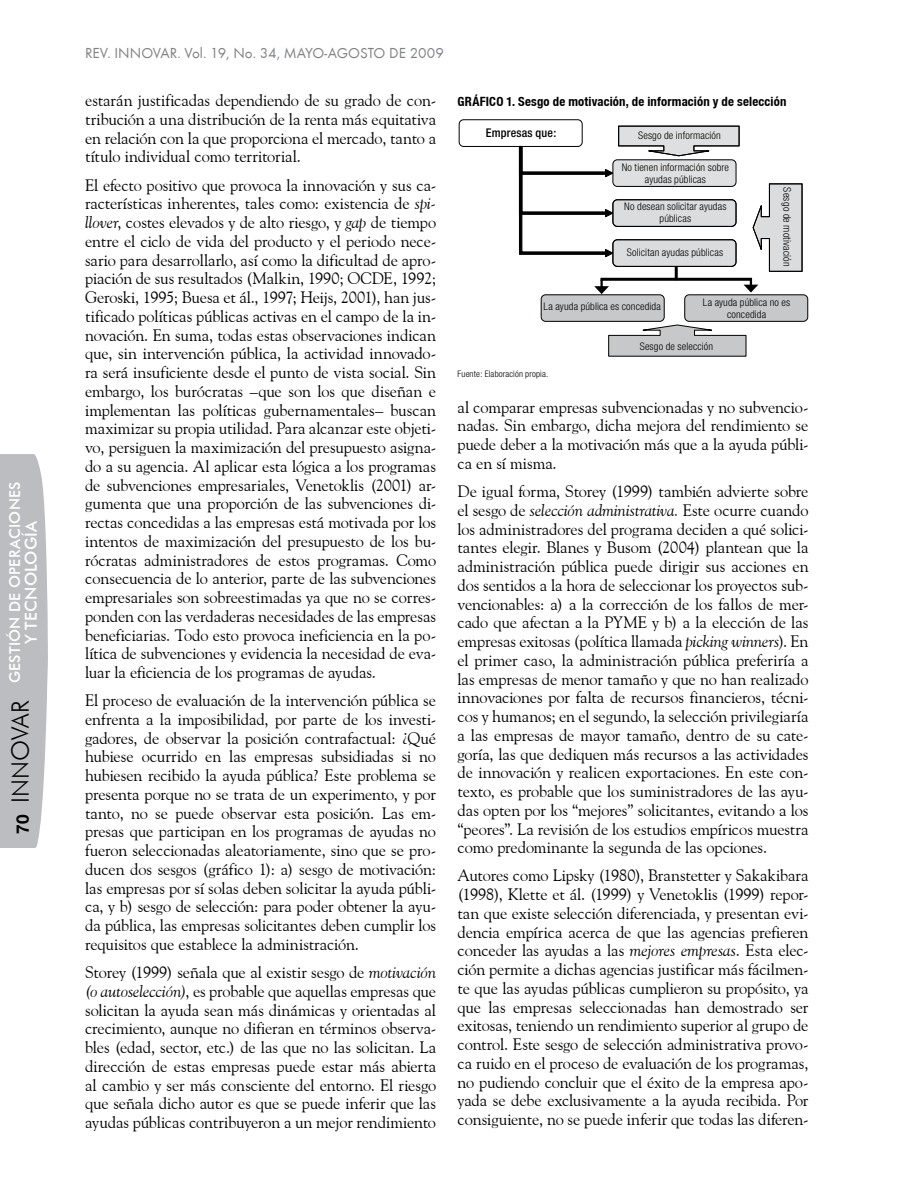
<style>
.page{position:relative;width:915px;height:1191px;background:#fff}
.page>*{position:absolute;margin:0;border:0;box-sizing:border-box;transform-origin:0 0}
.t1{font:16.5px/18.8px "Goudy Old Style BT";letter-spacing:-.01em;color:#000;text-align:justify}
.t2{font:500 16.5px "Futura BT";letter-spacing:.01em;color:#fff}
.t3{font:15px "Futura TEE";color:#808285}
.t4{font:500 15px "Futura BT";letter-spacing:.015em;color:#fff}
.t5{font:700 condensed 12.75px "Helvetica Neue";letter-spacing:.015em;color:#000}
.t6{font:500 condensed 12px "Helvetica Neue";letter-spacing:.015em;color:#000}
.t7{font:300 condensed 10.5px/12px "Helvetica Neue";letter-spacing:.015em;color:#000;text-align:center}
.t8{font:300 condensed 9px "Helvetica Neue";letter-spacing:.015em;color:#000}
.s1{font-family:"Helvetica Neue";font-weight:700;font-size:17.25px;color:#000}
.s2{font-weight:300;font-size:24px;color:#000}
.s3{font-style:italic}
</style>
<div class="page">
<div style="left:0;top:454px;width:48px;height:394px;background:#bcbdc0"></div>
<div style="left:458px;top:119px;width:124px;height:28px;border:1px solid #000;border-radius:4px"></div>
<div style="left:612px;top:240px;width:123px;height:26px;background:#dbdcde;border-radius:4px"></div>
<div style="left:612px;top:239px;width:124px;height:28px;border:1px solid #000;border-radius:4px"></div>
<div style="left:541px;top:295px;width:123px;height:26px;background:#c6c8ca;border-radius:4px"></div>
<div style="left:540px;top:294px;width:124px;height:28px;border:1px solid #000;border-radius:4px"></div>
<div style="left:684px;top:295px;width:123px;height:26px;background:#c6c8ca;border-radius:4px"></div>
<div style="left:684px;top:294px;width:123px;height:28px;border:1px solid #000;border-radius:4px"></div>
<svg style="left:519px;top:125px;width:220px;height:132px"></svg>
<svg style="left:752px;top:183px;width:50px;height:89px"></svg>
<svg style="left:608px;top:324px;width:138px;height:33px"></svg>
<hr style="left:600px;top:278px;width:151px;height:3px;background:#000">
<svg style="left:594px;top:279px;width:14px;height:15px"></svg>
<svg style="left:743px;top:278px;width:15px;height:14px"></svg>
<svg style="left:674px;top:267px;width:3px;height:11px"></svg>
<p class="t4" style="left:6px;top:834px;width:354px;rotate:-90deg"><span class="s1">70</span> <span class="s2">innovar</span> gestión de operaciones</p>
<p class="t2" style="left:21px;top:644px;width:126px;rotate:-90deg">y tecnología</p>
<p class="t3" style="left:85px;top:44px;width:360px">REV. INNOVAR. VOL. 19, N O. 34, MAYO-AGOSTO DE 2009</p>
<p class="t1" style="left:85px;top:91px;width:352px">estarán justificadas dependiendo de su grado de con&shy;tribución a una distribución de la renta más equitativa en relación con la que proporciona el mercado, tanto a título individual como territorial.</p>
<p class="t1" style="left:85px;top:175px;width:352px">El efecto positivo que provoca la innovación y sus ca&shy;racterísticas inherentes, tales como: existencia de <span class="s3">spi&shy;llover</span>, costes elevados y de alto riesgo, y <span class="s3">gap</span> de tiempo entre el ciclo de vida del producto y el periodo nece&shy;sario para desarrollarlo, así como la dificultad de apro&shy;piación de sus resultados (Malkin, 1990; OCDE, 1992; Geroski, 1995; Buesa et ál., 1997; Heijs, 2001), han jus&shy;tificado políticas públicas activas en el campo de la in&shy;novación. En suma, todas estas observaciones indican que, sin intervención pública, la actividad innovado&shy;ra será insuficiente desde el punto de vista social. Sin embargo, los burócratas –que son los que diseñan e implementan las políticas gubernamentales– buscan maximizar su propia utilidad. Para alcanzar este objeti&shy;vo, persiguen la maximización del presupuesto asigna&shy;do a su agencia. Al aplicar esta lógica a los programas de subvenciones empresariales, Venetoklis (2001) ar&shy;gumenta que una proporción de las subvenciones di&shy;rectas concedidas a las empresas está motivada por los intentos de maximización del presupuesto de los bu&shy;rócratas administradores de estos programas. Como consecuencia de lo anterior, parte de las subvenciones empresariales son sobreestimadas ya que no se corres&shy;ponden con las verdaderas necesidades de las empresas beneficiarias. Todo esto provoca ineficiencia en la po&shy;lítica de subvenciones y evidencia la necesidad de eva&shy;luar la eficiencia de los programas de ayudas.</p>
<p class="t1" style="left:85px;top:691px;width:352px">El proceso de evaluación de la intervención pública se enfrenta a la imposibilidad, por parte de los investi&shy;gadores, de observar la posición contrafactual: ¿Qué hubiese ocurrido en las empresas subsidiadas si no hubiesen recibido la ayuda pública? Este problema se presenta porque no se trata de un experimento, y por tanto, no se puede observar esta posición. Las em&shy;presas que participan en los programas de ayudas no fueron seleccionadas aleatoriamente, sino que se pro&shy;ducen dos sesgos (gráfico 1): a) sesgo de motivación: las empresas por sí solas deben solicitar la ayuda públi&shy;ca, y b) sesgo de selección: para poder obtener la ayu&shy;da pública, las empresas solicitantes deben cumplir los requisitos que establece la administración.</p>
<p class="t1" style="left:85px;top:962px;width:352px">Storey (1999) señala que al existir sesgo de <span class="s3">motivación (o autoselección)</span>, es probable que aquellas empresas que solicitan la ayuda sean más dinámicas y orientadas al crecimiento, aunque no difieran en términos observa&shy;bles (edad, sector, etc.) de las que no las solicitan. La dirección de estas empresas puede estar más abierta al cambio y ser más consciente del entorno. El riesgo que señala dicho autor es que se puede inferir que las ayudas públicas contribuyeron a un mejor rendimiento</p>
<p class="t5" style="left:457px;top:94px;width:330px">GRÁFICO 1. Sesgo de motivación, de información y de selección</p>
<p class="t6" style="left:485px;top:126px;width:72px">Empresas que:</p>
<p class="t7" style="left:638px;top:129px;width:84px">Sesgo de información</p>
<p class="t7" style="left:621px;top:161px;width:109px">No tienen información sobre ayudas públicas</p>
<p class="t7" style="left:624px;top:201px;width:104px">No desean solicitar ayudas públicas</p>
<p class="t7" style="left:626px;top:246px;width:98px">Solicitan ayudas públicas</p>
<p class="t7" style="left:793px;top:187px;width:80px;rotate:90deg">Sesgo de motivación</p>
<p class="t7" style="left:543px;top:300px;width:119px">La ayuda pública es concedida</p>
<p class="t7" style="left:702px;top:296px;width:89px">La ayuda pública no es concedida</p>
<p class="t8" style="left:457px;top:368px;width:92px">Fuente: Elaboración propia.</p>
<p class="t7" style="left:639px;top:340px;width:75px">Sesgo de selección</p>
<p class="t1" style="left:457px;top:397px;width:352px">al comparar empresas subvencionadas y no subvencio&shy;nadas. Sin embargo, dicha mejora del rendimiento se puede deber a la motivación más que a la ayuda públi&shy;ca en sí misma.</p>
<p class="t1" style="left:457px;top:481px;width:352px">De igual forma, Storey (1999) también advierte sobre el sesgo de <span class="s3">selección administrativa.</span> Este ocurre cuando los administradores del programa deciden a qué solici&shy;tantes elegir. Blanes y Busom (2004) plantean que la administración pública puede dirigir sus acciones en dos sentidos a la hora de seleccionar los proyectos sub&shy;vencionables: a) a la corrección de los fallos de mer&shy;cado que afectan a la PYME y b) a la elección de las empresas exitosas (política llamada <span class="s3">picking winners</span>). En el primer caso, la administración pública preferiría a las empresas de menor tamaño y que no han realizado innovaciones por falta de recursos financieros, técni&shy;cos y humanos; en el segundo, la selección privilegiaría a las empresas de mayor tamaño, dentro de su cate&shy;goría, las que dediquen más recursos a las actividades de innovación y realicen exportaciones. En este con&shy;texto, es probable que los suministradores de las ayu&shy;das opten por los “mejores” solicitantes, evitando a los “peores”. La revisión de los estudios empíricos muestra como predominante la segunda de las opciones.</p>
<p class="t1" style="left:457px;top:866px;width:352px">Autores como Lipsky (1980), Branstetter y Sakakibara (1998), Klette et ál. (1999) y Venetoklis (1999) repor&shy;tan que existe selección diferenciada, y presentan evi&shy;dencia empírica acerca de que las agencias prefieren conceder las ayudas a las <span class="s3">mejores empresas</span>. Esta elec&shy;ción permite a dichas agencias justificar más fácilmen&shy;te que las ayudas públicas cumplieron su propósito, ya que las empresas seleccionadas han demostrado ser exitosas, teniendo un rendimiento superior al grupo de control. Este sesgo de selección administrativa provo&shy;ca ruido en el proceso de evaluación de los programas, no pudiendo concluir que el éxito de la empresa apo&shy;yada se debe exclusivamente a la ayuda recibida. Por consiguiente, no se puede inferir que todas las diferen-</p>
</div>
